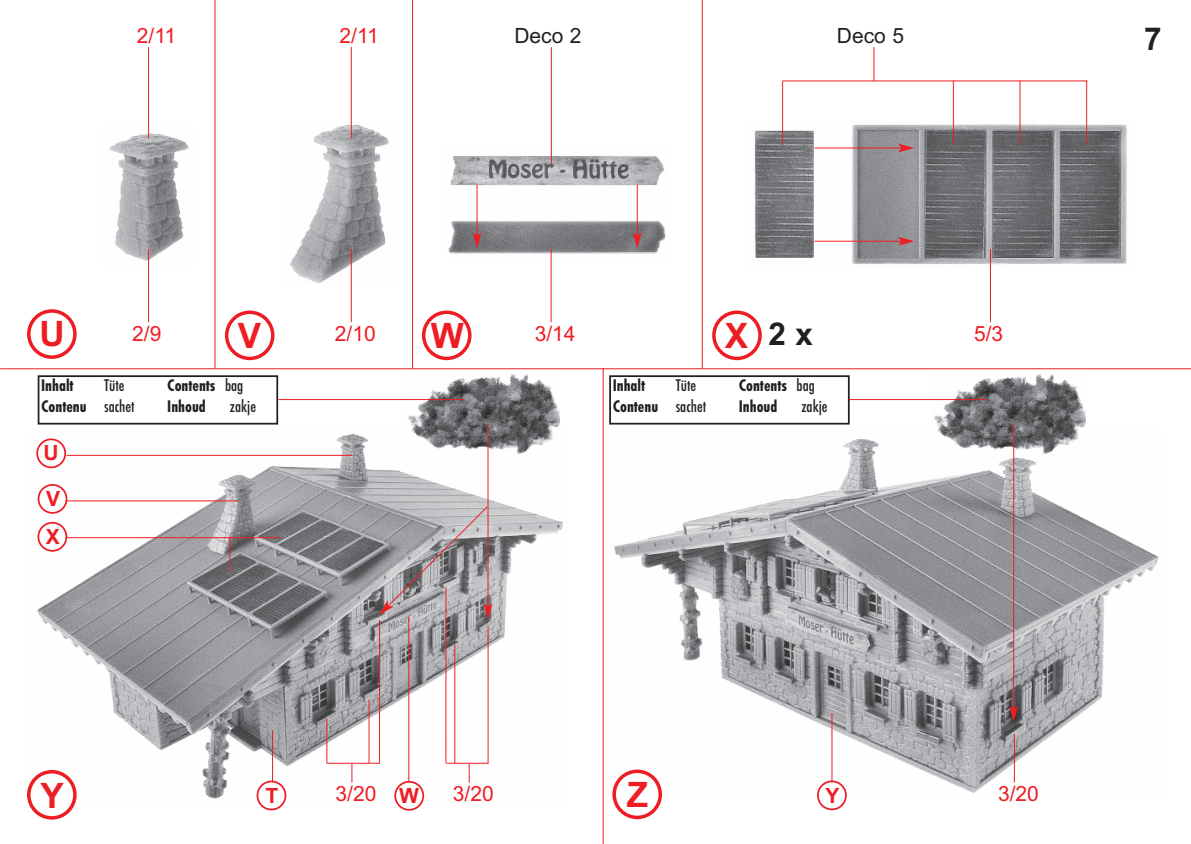
<style>
.page{position:relative;width:1191px;height:844px;background:#fff}
.page>*{position:absolute;margin:0;border:0;box-sizing:border-box;transform-origin:0 0}
.t1{font:700 35px "Arial";color:#ee1d23}
.t2{font:700 31.5px "Arial";color:#231f20}
.t3{font:21px "Arial";color:#ee1d23}
.t4{font:21px "Arial";color:#231f20}
.t5{font:700 21px/45.5px "Arial";color:#ee1d23}
.t6{font:17.5px "Futura EF Bold Con";color:#231f20}
.t7{font:17.5px "Futura EF Medium Con";color:#231f20}
.s1{font-size:35px;color:#ee1d23}
.s2{font-family:"Futura EF Medium Con"}
</style>
<div class="page">
<hr style="left:603px;top:368px;width:1px;height:475px;background:#ee1d23">
<hr style="left:214px;top:0;width:1px;height:368px;background:#ee1d23">
<hr style="left:412px;top:0;width:1px;height:368px;background:#ee1d23">
<hr style="left:702px;top:0;width:1px;height:368px;background:#ee1d23">
<hr style="left:0;top:368px;width:1191px;height:1px;background:#ee1d23">
<img style="left:109px;top:125px;width:80px;height:140px">
<img style="left:289px;top:120px;width:100px;height:164px">
<img style="left:754px;top:119px;width:373px;height:146px">
<img style="left:448px;top:147px;width:218px;height:111px">
<img style="left:37px;top:434px;width:526px;height:365px">
<img style="left:614px;top:439px;width:545px;height:357px">
<svg style="left:27px;top:309px;width:50px;height:50px"></svg>
<svg style="left:225px;top:310px;width:49px;height:50px"></svg>
<svg style="left:422px;top:310px;width:49px;height:50px"></svg>
<svg style="left:712px;top:310px;width:50px;height:50px"></svg>
<svg style="left:27px;top:769px;width:50px;height:50px"></svg>
<svg style="left:612px;top:769px;width:50px;height:50px"></svg>
<svg style="left:256px;top:780px;width:30px;height:30px"></svg>
<svg style="left:36px;top:438px;width:30px;height:30px"></svg>
<svg style="left:38px;top:484px;width:29px;height:29px"></svg>
<svg style="left:394px;top:780px;width:30px;height:30px"></svg>
<svg style="left:37px;top:521px;width:30px;height:30px"></svg>
<svg style="left:817px;top:780px;width:29px;height:30px"></svg>
<hr style="left:148px;top:47px;width:1px;height:91px;background:#ee1d23">
<hr style="left:272px;top:730px;width:1px;height:52px;background:#ee1d23">
<hr style="left:408px;top:617px;width:1px;height:165px;background:#ee1d23">
<hr style="left:831px;top:712px;width:1px;height:70px;background:#ee1d23">
<hr style="left:67px;top:537px;width:214px;height:1px;background:#ee1d23">
<hr style="left:67px;top:500px;width:171px;height:1px;background:#ee1d23">
<hr style="left:67px;top:455px;width:285px;height:1px;background:#ee1d23">
<hr style="left:148px;top:249px;width:1px;height:73px;background:#ee1d23">
<hr style="left:229px;top:536px;width:1px;height:35px;background:#ee1d23">
<hr style="left:990px;top:249px;width:1px;height:73px;background:#ee1d23">
<hr style="left:351px;top:47px;width:1px;height:91px;background:#ee1d23">
<hr style="left:351px;top:249px;width:1px;height:73px;background:#ee1d23">
<hr style="left:550px;top:249px;width:1px;height:73px;background:#ee1d23">
<svg style="left:351px;top:763px;width:1px;height:19px"></svg>
<hr style="left:327px;top:762px;width:53px;height:1px;background:#ee1d23">
<hr style="left:326px;top:718px;width:1px;height:45px;background:#ee1d23">
<hr style="left:368px;top:699px;width:1px;height:64px;background:#ee1d23">
<hr style="left:379px;top:620px;width:1px;height:143px;background:#ee1d23">
<svg style="left:469px;top:763px;width:1px;height:19px"></svg>
<hr style="left:1014px;top:733px;width:1px;height:49px;background:#ee1d23">
<hr style="left:446px;top:762px;width:42px;height:1px;background:#ee1d23">
<hr style="left:445px;top:586px;width:1px;height:177px;background:#ee1d23">
<hr style="left:454px;top:644px;width:1px;height:119px;background:#ee1d23">
<hr style="left:487px;top:626px;width:1px;height:137px;background:#ee1d23">
<hr style="left:551px;top:47px;width:1px;height:117px;background:#ee1d23">
<hr style="left:873px;top:47px;width:1px;height:34px;background:#ee1d23">
<hr style="left:782px;top:80px;width:305px;height:1px;background:#ee1d23">
<hr style="left:782px;top:81px;width:1px;height:64px;background:#ee1d23">
<hr style="left:953px;top:81px;width:1px;height:64px;background:#ee1d23">
<hr style="left:1019px;top:81px;width:1px;height:64px;background:#ee1d23">
<hr style="left:1086px;top:81px;width:1px;height:64px;background:#ee1d23">
<hr style="left:476px;top:185px;width:1px;height:50px;background:#ee1d23">
<svg style="left:472px;top:232px;width:9px;height:16px"></svg>
<hr style="left:637px;top:185px;width:1px;height:50px;background:#ee1d23">
<svg style="left:633px;top:232px;width:8px;height:16px"></svg>
<hr style="left:814px;top:147px;width:87px;height:1px;background:#ee1d23">
<svg style="left:898px;top:144px;width:16px;height:8px"></svg>
<hr style="left:814px;top:241px;width:87px;height:1px;background:#ee1d23">
<svg style="left:898px;top:237px;width:16px;height:8px"></svg>
<img style="left:407px;top:374px;width:153px;height:81px">
<div style="left:38px;top:375px;width:240px;height:49px;border:2px solid #231f20"></div>
<hr style="left:278px;top:399px;width:185px;height:1px;background:#ee1d23">
<hr style="left:487px;top:423px;width:1px;height:183px;background:#ee1d23">
<img style="left:932px;top:374px;width:153px;height:81px">
<div style="left:609px;top:375px;width:240px;height:49px;border:2px solid #231f20"></div>
<hr style="left:849px;top:399px;width:138px;height:1px;background:#ee1d23">
<hr style="left:1013px;top:423px;width:1px;height:285px;background:#ee1d23">
<svg style="left:1009px;top:705px;width:9px;height:16px"></svg>
<svg style="left:379px;top:505px;width:113px;height:114px;background:#a5a0a2"></svg>
<p class="t3" style="left:137px;top:24px;width:41px">2/11</p>
<p class="t3" style="left:340px;top:24px;width:41px">2/11</p>
<p class="t4" style="left:514px;top:24px;width:69px">Deco 2</p>
<p class="t4" style="left:837px;top:24px;width:69px">Deco 5</p>
<h2 class="t2" style="left:1144px;top:20px;width:19px">7</h2>
<h1 class="t1" style="left:40px;top:313px;width:27px">U</h1>
<h1 class="t1" style="left:238px;top:316px;width:25px">V</h1>
<h1 class="t1" style="left:431px;top:316px;width:35px">W</h1>
<h2 class="t2" style="left:725px;top:315px;width:90px"><span class="s1">X</span> 2x</h2>
<p class="t3" style="left:132px;top:321px;width:31px">2/9</p>
<p class="t3" style="left:974px;top:321px;width:31px">5/3</p>
<p class="t3" style="left:335px;top:321px;width:42px">2/10</p>
<p class="t3" style="left:535px;top:321px;width:42px">3/14</p>
<p class="t6" style="left:41px;top:378px;width:34px">Inhalt</p>
<p class="t7" style="left:104px;top:378px;width:22px">Tüte</p>
<p class="t6" style="left:167px;top:378px;width:78px">Contents <span class="s2">bag</span></p>
<p class="t6" style="left:41px;top:399px;width:95px">Contenu <span class="s2">sachet</span></p>
<p class="t6" style="left:167px;top:399px;width:40px">Inhoud</p>
<p class="t7" style="left:230px;top:399px;width:28px">zakje</p>
<p class="t5" style="left:44px;top:430px;width:18px">U<br>V</p>
<p class="t5" style="left:46px;top:513px;width:16px">X</p>
<p class="t6" style="left:612px;top:378px;width:34px">Inhalt</p>
<p class="t7" style="left:675px;top:378px;width:22px">Tüte</p>
<p class="t6" style="left:738px;top:378px;width:78px">Contents <span class="s2">bag</span></p>
<p class="t6" style="left:612px;top:399px;width:95px">Contenu <span class="s2">sachet</span></p>
<p class="t6" style="left:738px;top:399px;width:40px">Inhoud</p>
<p class="t7" style="left:801px;top:399px;width:28px">zakje</p>
<h1 class="t1" style="left:41px;top:775px;width:25px">Y</h1>
<p class="t5" style="left:266px;top:772px;width:14px">T</p>
<h1 class="t1" style="left:627px;top:773px;width:23px">Z</h1>
<p class="t3" style="left:335px;top:781px;width:42px">3/20</p>
<p class="t3" style="left:453px;top:781px;width:42px">3/20</p>
<p class="t3" style="left:998px;top:781px;width:42px">3/20</p>
<p class="t5" style="left:825px;top:772px;width:16px">Y</p>
<p class="t5" style="left:399px;top:773px;width:21px">W</p>
</div>
